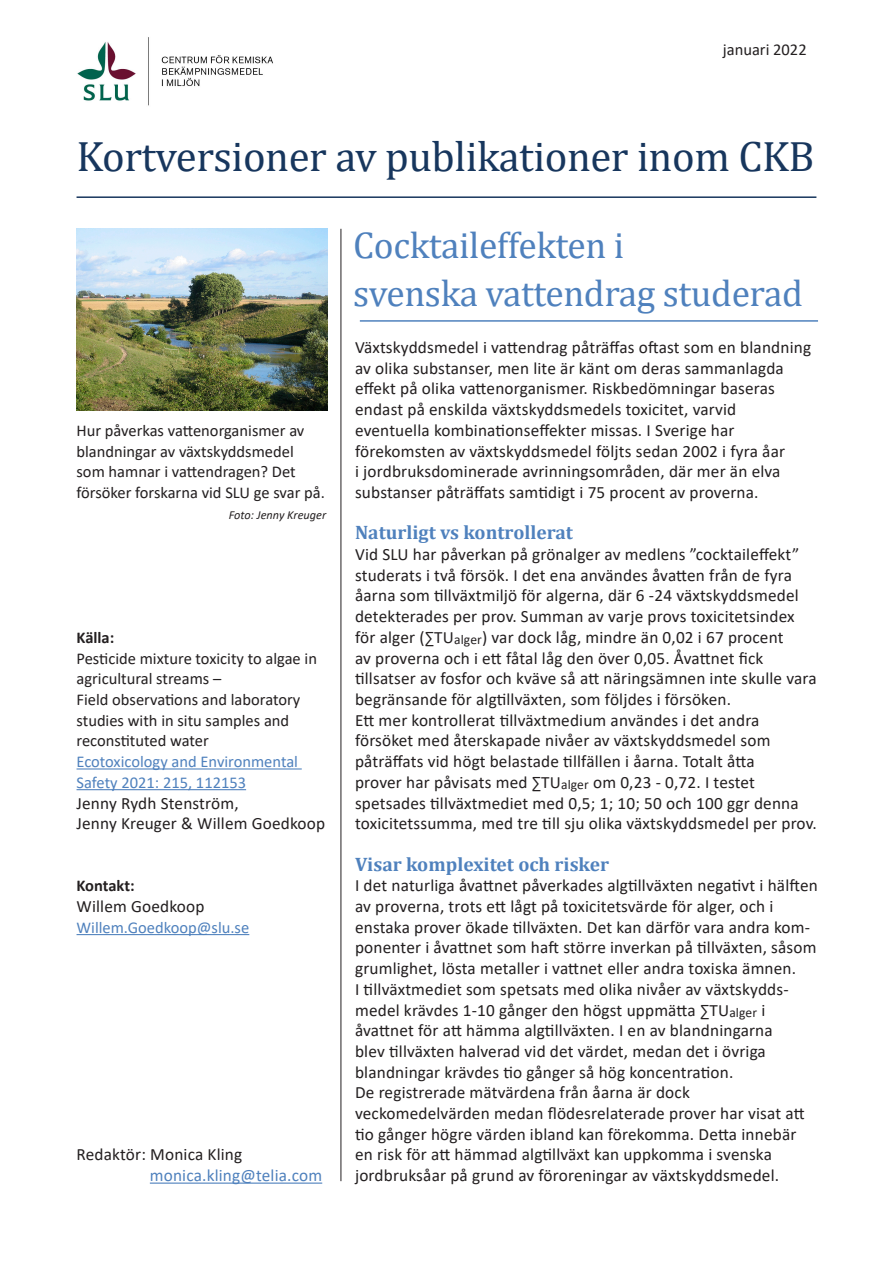
<style>
.page{position:relative;width:893px;height:1263px;background:#fff}
.page>*{position:absolute;margin:0;border:0;box-sizing:border-box;transform-origin:0 0}
.t1{font:42.75px "Cambria";letter-spacing:-.01em;color:#17365d}
.t2{font:37.5px/48px "Cambria";letter-spacing:-.01em;color:#4f81bd}
.t3{font:700 19.5px "Cambria";color:#4f81bd}
.t4{font:17.25px/20.7px "Calibri";letter-spacing:.01em;color:#231f20}
.t5{font:17.25px "Calibri";letter-spacing:.01em;color:#4f81bd}
.t6{font:16.5px/20.7px "Calibri";color:#231f20}
.t7{font:16.5px/20.7px "Calibri";color:#4f81bd}
.t8{font:700 16.5px "Calibri";letter-spacing:-.005em;color:#231f20}
.t9{font:italic 12.3px "Calibri";color:#231f20}
</style>
<div class="page">
<hr style="left:341px;top:229px;width:1px;height:952px;background:#231f20">
<hr style="left:150px;top:1182px;width:172px;height:2px;background:#4f81bd">
<hr style="left:77px;top:768px;width:225px;height:1px;background:#4f81bd">
<hr style="left:77px;top:789px;width:169px;height:1px;background:#4f81bd">
<hr style="left:77px;top:934px;width:172px;height:1px;background:#4f81bd">
<hr style="left:360px;top:320px;width:458px;height:2px;background:#4f81bd">
<hr style="left:77px;top:196px;width:739px;height:2px;background:#17365d">
<img style="left:77px;top:37px;width:196px;height:69px">
<img style="left:77px;top:229px;width:250px;height:181px">
<p class="t6" style="left:723px;top:39px;width:85px">januari 2022</p>
<h1 class="t1" style="left:77px;top:132px;width:740px">Kortversioner av publikationer inom CKB</h1>
<p class="t6" style="left:77px;top:420px;width:250px">Hur påverkas vattenorganismer av blandningar av växtskyddsmedel som hamnar i vattendragen? Det försöker forskarna vid SLU ge svar på.</p>
<p class="t9" style="left:229px;top:506px;width:99px">Foto: Jenny Kreuger</p>
<p class="t8" style="left:77px;top:626px;width:39px">Källa:</p>
<p class="t6" style="left:77px;top:647px;width:242px">Pesticide mixture toxicity to algae in agricultural streams –<br>Field observations and laboratory studies with in situ samples and reconstituted water</p>
<p class="t7" style="left:77px;top:751px;width:223px">Ecotoxicology and Environmental<br>Safety 2021: 215, 112153</p>
<p class="t4" style="left:77px;top:792px;width:250px">Jenny Rydh Stenström,<br>Jenny Kreuger &amp; Willem Goedkoop</p>
<p class="t8" style="left:77px;top:874px;width:60px">Kontakt:</p>
<p class="t4" style="left:77px;top:895px;width:130px">Willem Goedkoop</p>
<p class="t7" style="left:77px;top:916px;width:174px">Willem.Goedkoop@slu.se</p>
<p class="t4" style="left:77px;top:1144px;width:167px">Redaktör: Monica Kling</p>
<p class="t5" style="left:150px;top:1163px;width:174px">monica.kling@telia.com</p>
<h2 class="t2" style="left:353px;top:221px;width:451px">Cocktaileffekten i<br>svenska vattendrag studerad</h2>
<p class="t4" style="left:355px;top:337px;width:458px">Växtskyddsmedel i vattendrag påträffas oftast som en blandning av olika substanser, men lite är känt om deras sammanlagda effekt på olika vattenorganismer. Riskbedömningar baseras endast på enskilda växtskyddsmedels toxicitet, varvid eventuella kombinationseffekter missas. I Sverige har förekomsten av växtskyddsmedel följts sedan 2002 i fyra åar<br>i jordbruksdominerade avrinningsområden, där mer än elva substanser påträffats samtidigt i 75 procent av proverna.</p>
<p class="t3" style="left:355px;top:519px;width:219px">Naturligt vs kontrollerat</p>
<p class="t4" style="left:355px;top:544px;width:463px">Vid SLU har påverkan på grönalger av medlens ”cocktaileffekt” studerats i två försök. I det ena användes åvatten från de fyra åarna som tillväxtmiljö för algerna, där 6 -24 växtskyddsmedel detekterades per prov. Summan av varje provs toxicitetsindex för alger (∑TU<sub>alger</sub>) var dock låg, mindre än 0,02 i 67 procent<br>av proverna och i ett fåtal låg den över 0,05. Åvattnet fick tillsatser av fosfor och kväve så att näringsämnen inte skulle vara begränsande för algtillväxten, som följdes i försöken.<br>Ett mer kontrollerat tillväxtmedium användes i det andra försöket med återskapade nivåer av växtskyddsmedel som påträffats vid högt belastade tillfällen i åarna. Totalt åtta<br>prover har påvisats med ∑TU<sub>alger</sub> om 0,23 - 0,72. I testet spetsades tillväxtmediet med 0,5; 1; 10; 50 och 100 ggr denna toxicitetssumma, med tre till sju olika växtskyddsmedel per prov.</p>
<p class="t3" style="left:355px;top:850px;width:256px">Visar komplexitet och risker</p>
<p class="t4" style="left:355px;top:875px;width:464px">I det naturliga åvattnet påverkades algtillväxten negativt i hälften av proverna, trots ett lågt på toxicitetsvärde för alger, och i enstaka prover ökade tillväxten. Det kan därför vara andra kom&shy;ponenter i åvattnet som haft större inverkan på tillväxten, såsom grumlighet, lösta metaller i vattnet eller andra toxiska ämnen.<br>I tillväxtmediet som spetsats med olika nivåer av växtskydds&shy;medel krävdes 1-10 gånger den högst uppmätta ∑TU<sub>alger</sub> i åvattnet för att hämma algtillväxten. I en av blandningarna<br>blev tillväxten halverad vid det värdet, medan det i övriga blandningar krävdes tio gånger så hög koncentration.<br>De registrerade mätvärdena från åarna är dock veckomedelvärden medan flödesrelaterade prover har visat att tio gånger högre värden ibland kan förekomma. Detta innebär en risk för att hämmad algtillväxt kan uppkomma i svenska jordbruksåar på grund av föroreningar av växtskyddsmedel.</p>
</div>
